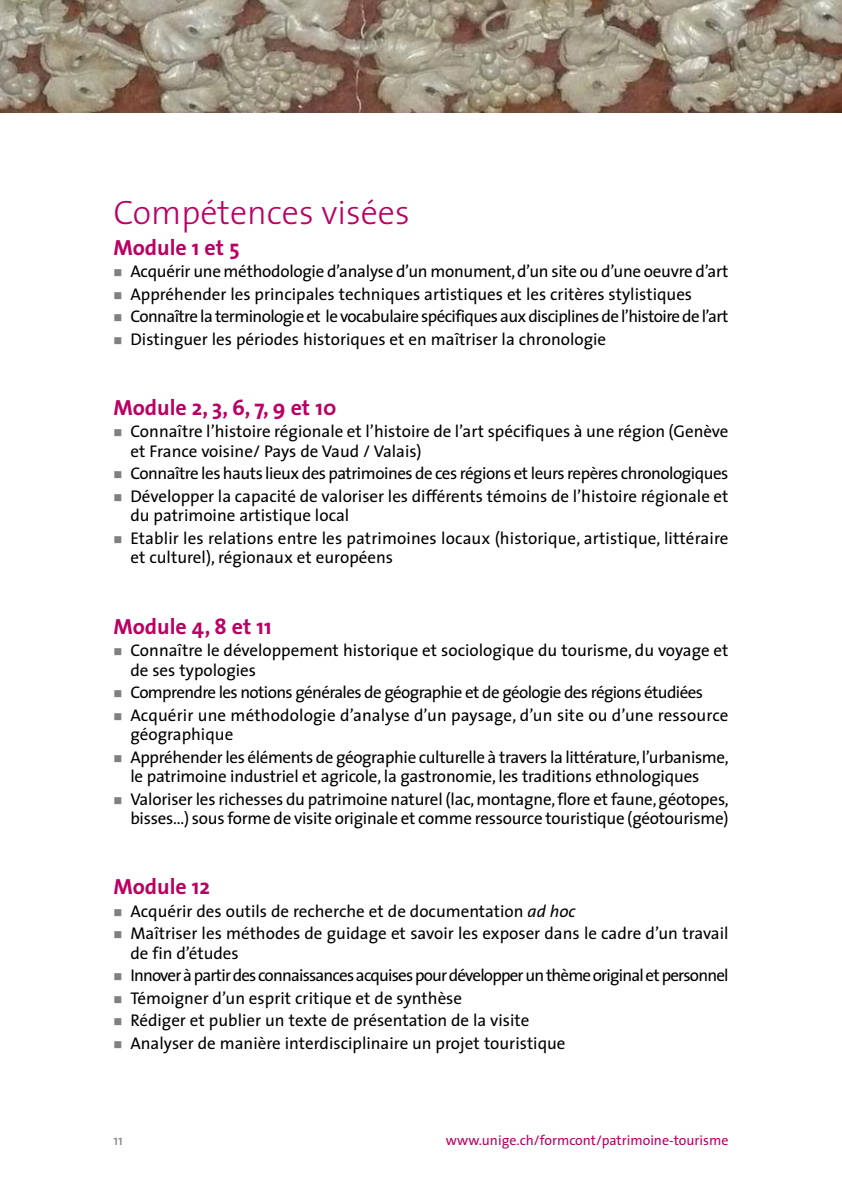
<style>
.page{position:relative;width:842px;height:1191px;background:#fff}
.page>*{position:absolute;margin:0;border:0;box-sizing:border-box;transform-origin:0 0}
.t1{font:300 34px "The Sans";color:#ba0063}
.t2{font:700 22px "The Sans";color:#ba0063}
.t3{font:17px/22.4px "The Sans";color:#000}
.t4{font:17px/22.4px "The Sans";letter-spacing:-.025em;color:#000}
.t5{font:17px/22.4px "The Sans";letter-spacing:-.035em;color:#000}
.t6{font:17px/22.4px "The Sans";letter-spacing:-.02em;color:#000}
.t7{font:14px "The Sans";color:#ba0063}
.t8{font:14px "The Sans";color:#808080}
.s1{font-style:italic}
</style>
<div class="page">
<img style="left:0;top:0;width:842px;height:113px">
<h1 class="t1" style="left:113px;top:199px;width:298px">Compétences visées</h1>
<p class="t2" style="left:113px;top:239px;width:128px">Module 1 et 5</p>
<p class="t3" style="left:130px;top:262px;width:600px">Acquérir une méthodologie d’analyse d’un monument,d’un site ou d’une oeuvre d’art Appréhender les principales techniques artistiques et les critères stylistiques Connaîtrela terminologieet levocabulairespécifiquesauxdisciplinesdel’histoiredel’art Distinguer les périodes historiques et en maîtriser la chronologie</p>
<p class="t2" style="left:113px;top:399px;width:225px">Module 2, 3, 6, 7, 9 et 10</p>
<p class="t3" style="left:130px;top:423px;width:600px;line-height:19.6px">Connaître l’histoire régionale et l’histoire de l’art spécifiques à une région (Genève et France voisine/ Pays de Vaud / Valais)</p>
<p class="t4" style="left:130px;top:464px;width:600px">Connaître les hauts lieux des patrimoines de ces régions et leurs repères chronologiques<br>Développer la capacité de valoriser les différents témoins de l’histoire régionale et</p>
<p class="t3" style="left:130px;top:506px;width:600px">du patrimoine artistique local<br>Etablir les relations entre les patrimoines locaux (historique, artistique, littéraire</p>
<p class="t3" style="left:130px;top:548px;width:264px">et culturel), régionaux et européens</p>
<p class="t2" style="left:113px;top:617px;width:160px">Module 4, 8 et 11</p>
<p class="t3" style="left:130px;top:642px;width:600px;line-height:19.6px">Connaître le développement historique et sociologique du tourisme, du voyage et de ses typologies</p>
<p class="t5" style="left:130px;top:683px;width:600px">Comprendre les notions générales de géographie et de géologie des régions étudiées<br>Acquérir une méthodologie d’analyse d’un paysage, d’un site ou d’une ressource</p>
<p class="t6" style="left:130px;top:725px;width:600px">géographique<br>Appréhender les éléments de géographie culturelle à travers la littérature,l’urbanisme,</p>
<p class="t3" style="left:130px;top:767px;width:600px">le patrimoine industriel et agricole, la gastronomie, les traditions ethnologiques<br>Valoriser les richesses du patrimoine naturel (lac,montagne,flore et faune,géotopes,</p>
<p class="t3" style="left:130px;top:809px;width:600px">bisses…) sous forme de visite originale et comme ressource touristique (géotourisme)</p>
<p class="t2" style="left:113px;top:878px;width:98px">Module 12</p>
<p class="t3" style="left:130px;top:901px;width:600px">Acquérir des outils de recherche et de documentation <span class="s1">ad hoc<br></span>Maîtriser les méthodes de guidage et savoir les exposer dans le cadre d’un travail</p>
<p class="t3" style="left:130px;top:943px;width:600px">de fin d’études<br>Innoveràpartirdesconnaissancesacquisespourdévelopperun thèmeoriginalet personnel Témoigner d’un esprit critique et de synthèse<br>Rédiger et publier un texte de présentation de la visite<br>Analyser de manière interdisciplinaire un projet touristique</p>
<p class="t8" style="left:113px;top:1134px;width:11px">11</p>
<p class="t7" style="left:446px;top:1134px;width:284px">www.unige.ch/formcont/patrimoine-tourisme</p>
</div>
